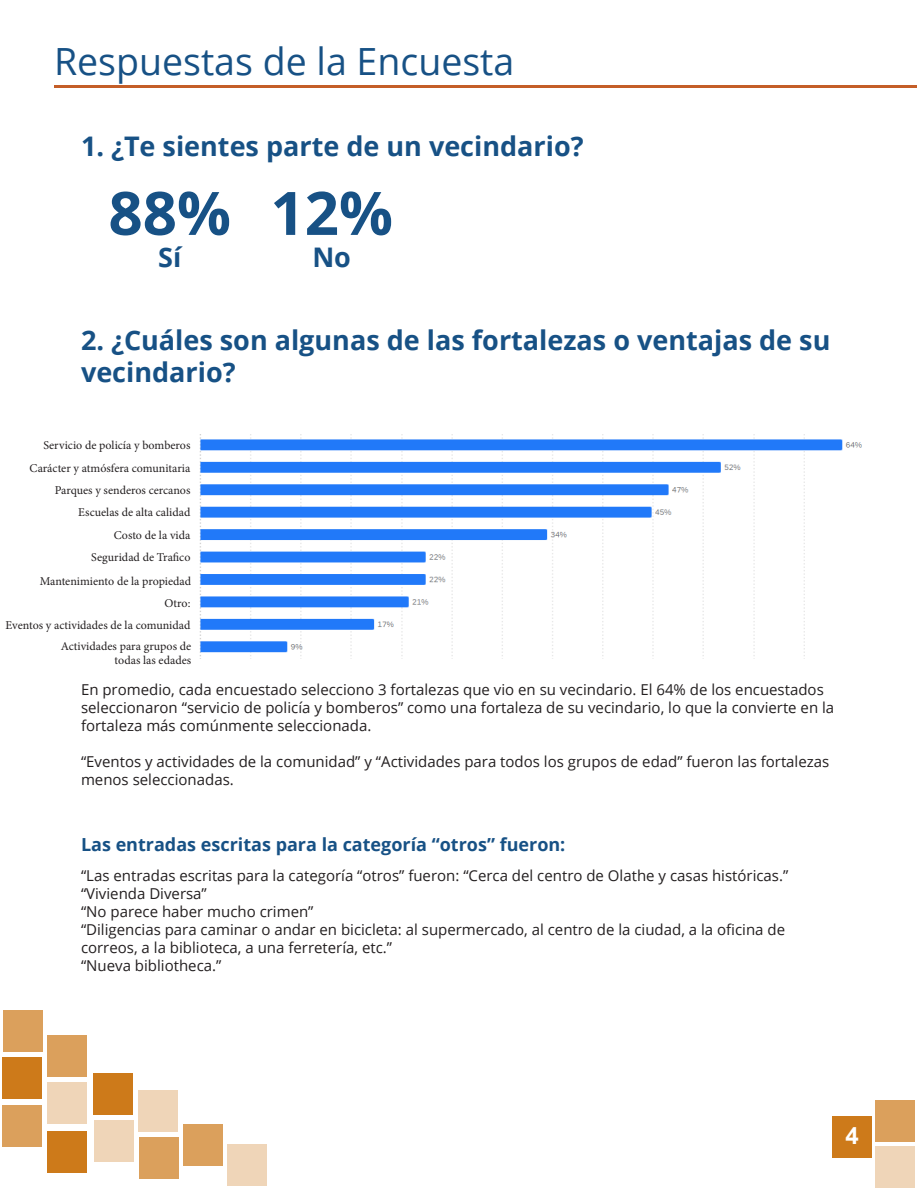
<style>
.page{position:relative;width:918px;height:1188px;background:#fff}
.page>*{position:absolute;margin:0;border:0;box-sizing:border-box;transform-origin:0 0}
.t1{font:700 60px "Open Sans";color:#175185}
.Section_Header{font:37.5px "Open Sans";color:#175185}
.Survey_Question{font:700 27px/32.4px "Open Sans";color:#175185}
.t2{font:700 24px "Arial";color:#fff}
.Survey_Question_expl{font:700 18px "Open Sans";color:#175185}
.Results_Description{font:15px/18px "Open Sans";color:#231f20}
.t3{font:12px/14.4px "Minion Pro";color:#231f20;text-align:right}
</style>
<div class="page">
<hr style="left:54px;top:85px;width:863px;height:3px;background:#c45e28">
<div style="left:833px;top:1116px;width:39px;height:42px;background:#cd7a1a"></div>
<div style="left:875px;top:1100px;width:40px;height:42px;background:#dba05c"></div>
<div style="left:875px;top:1146px;width:40px;height:42px;background:#efd5b8"></div>
<div style="left:93px;top:1073px;width:40px;height:42px;background:#cd7a1a"></div>
<div style="left:48px;top:1083px;width:39px;height:41px;background:#efd5b8"></div>
<div style="left:47px;top:1131px;width:40px;height:42px;background:#cd7a1a"></div>
<div style="left:3px;top:1057px;width:39px;height:42px;background:#cd7a1a"></div>
<div style="left:3px;top:1105px;width:39px;height:42px;background:#dba05c"></div>
<div style="left:94px;top:1120px;width:39px;height:42px;background:#efd5b8"></div>
<div style="left:139px;top:1137px;width:39px;height:42px;background:#dba05c"></div>
<div style="left:138px;top:1090px;width:40px;height:42px;background:#efd5b8"></div>
<div style="left:47px;top:1035px;width:40px;height:42px;background:#dba05c"></div>
<div style="left:3px;top:1010px;width:40px;height:42px;background:#dba05c"></div>
<div style="left:183px;top:1124px;width:39px;height:42px;background:#dba05c"></div>
<div style="left:227px;top:1144px;width:40px;height:42px;background:#efd5b8"></div>
<img style="left:199px;top:434px;width:663px;height:225px">
<p class="Section_Header" style="left:54px;top:36px;width:462px">Respuestas de la Encuesta</p>
<p class="Survey_Question" style="left:81px;top:129px;width:504px">1. ¿Te sientes parte de un vecindario?</p>
<p class="t1" style="left:108px;top:171px;width:124px">88%</p>
<p class="Survey_Question" style="left:158px;top:241px;width:25px">Sí</p>
<p class="t1" style="left:270px;top:171px;width:124px">12%</p>
<p class="Survey_Question" style="left:312px;top:241px;width:40px">No</p>
<p class="Survey_Question" style="left:81px;top:323px;width:751px">2. ¿Cuáles son algunas de las fortalezas o ventajas de su vecindario?</p>
<p class="t3" style="left:43px;top:438px;width:149px">Servicio de policía y bomberos</p>
<p class="t3" style="left:30px;top:461px;width:162px">Carácter y atmósfera comunitaria</p>
<p class="t3" style="left:55px;top:483px;width:137px">Parques y senderos cercanos</p>
<p class="t3" style="left:78px;top:506px;width:114px">Escuelas de alta calidad</p>
<p class="t3" style="left:114px;top:528px;width:78px">Costo de la vida</p>
<p class="t3" style="left:91px;top:551px;width:101px">Seguridad de Trafico</p>
<p class="t3" style="left:40px;top:574px;width:153px">Mantenimiento de la propiedad</p>
<p class="t3" style="left:6px;top:618px;width:186px">Eventos y actividades de la comunidad</p>
<p class="t3" style="left:165px;top:596px;width:27px">Otro:</p>
<p class="t3" style="left:61px;top:639px;width:132px">Actividades para grupos de todas las edades</p>
<p class="Results_Description" style="left:81px;top:680px;width:755px">En promedio, cada encuestado selecciono 3 fortalezas que vio en su vecindario. El 64% de los encuestados seleccionaron “servicio de policía y bomberos” como una fortaleza de su vecindario, lo que la convierte en la fortaleza más comúnmente seleccionada.</p>
<p class="Results_Description" style="left:81px;top:752px;width:750px">“Eventos y actividades de la comunidad” y “Actividades para todos los grupos de edad” fueron las fortalezas menos seleccionadas.</p>
<p class="Survey_Question_expl" style="left:81px;top:832px;width:486px">Las entradas escritas para la categoría “otros” fueron:</p>
<p class="Results_Description" style="left:81px;top:866px;width:709px">“Las entradas escritas para la categoría “otros” fueron: “Cerca del centro de Olathe y casas históricas.”</p>
<p class="Results_Description" style="left:81px;top:884px;width:127px">“Vivienda Diversa”</p>
<p class="Results_Description" style="left:81px;top:902px;width:234px">“No parece haber mucho crimen”</p>
<p class="Results_Description" style="left:81px;top:920px;width:706px">“Diligencias para caminar o andar en bicicleta: al supermercado, al centro de la ciudad, a la oficina de correos, a la biblioteca, a una ferretería, etc.”</p>
<p class="Results_Description" style="left:81px;top:956px;width:142px">“Nueva bibliotheca.”</p>
<p class="t2" style="left:846px;top:1118px;width:15px">4</p>
</div>
